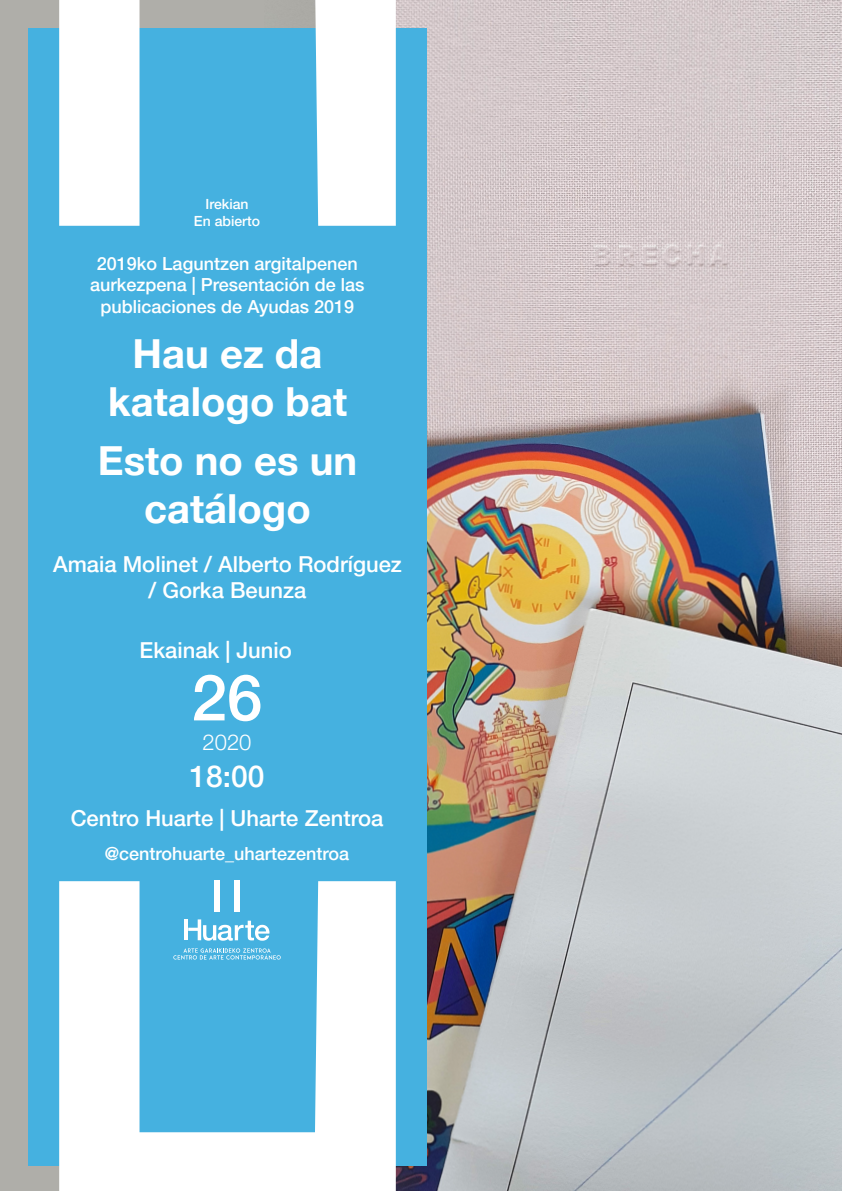
<style>
.page{position:relative;width:842px;height:1191px;background:#fff}
.page>*{position:absolute;margin:0;border:0;box-sizing:border-box;transform-origin:0 0}
.t1{font:500 64px "Helvetica Neue LT Pro";color:#fff}
.t2{font:700 40px/48px "Helvetica Neue LT Pro";color:#fff;text-align:center}
.t3{font:500 30px "Helvetica Neue LT Pro";color:#fff}
.t4{font:500 22px/26.4px "Helvetica Neue LT Pro";color:#fff;text-align:center}
.t5{font:300 22px "Helvetica Neue LT Pro";color:#fff}
.t6{font:500 18px/21.6px "Helvetica Neue LT Pro";color:#fff;text-align:center}
.t7{font:500 14px "Helvetica Neue LT Pro";color:#fff}
.s1{font-weight:700}
</style>
<div class="page">
<img style="left:396px;top:0;width:446px;height:1191px">
<div style="left:0;top:0;width:264px;height:1191px;background:#afaea9"></div>
<div style="left:28px;top:29px;width:399px;height:1136px;background:#45b1e0"></div>
<svg style="left:59px;top:881px;width:337px;height:310px;fill:#fff"></svg>
<svg style="left:59px;top:0;width:337px;height:226px"></svg>
<svg style="left:173px;top:948px;width:108px;height:11px"></svg>
<svg style="left:188px;top:919px;width:82px;height:21px"></svg>
<hr style="left:185px;top:919px;width:3px;height:21px;background:#fff">
<div style="left:214px;top:880px;width:6px;height:31px;background:#fff"></div>
<div style="left:235px;top:880px;width:5px;height:31px;background:#fff"></div>
<p class="t7" style="left:205px;top:196px;width:45px">Irekian</p>
<p class="t7" style="left:194px;top:213px;width:68px">En abierto</p>
<p class="t6" style="left:90px;top:252px;width:276px">2019ko Laguntzen argitalpenen aurkezpena | Presentación de las publicaciones de Ayudas 2019</p>
<p class="t2" style="left:108px;top:328px;width:241px">Hau ez da katalogo bat</p>
<p class="t2" style="left:98px;top:436px;width:261px">Esto no es un catálogo</p>
<p class="t4" style="left:53px;top:550px;width:350px">Amaia Molinet / Alberto Rodríguez / Gorka Beunza</p>
<p class="t4" style="left:139px;top:637px;width:154px">Ekainak | Junio</p>
<p class="t1" style="left:191px;top:659px;width:73px">26</p>
<p class="t5" style="left:203px;top:729px;width:50px">2020</p>
<p class="t3" style="left:189px;top:758px;width:77px">18:00</p>
<p class="t4" style="left:71px;top:804px;width:314px">Centro Huarte | Uharte Zentroa</p>
<p class="t6" style="left:105px;top:842px;width:246px"><span class="s1">@</span>centrohuarte_uhartezentroa</p>
</div>
